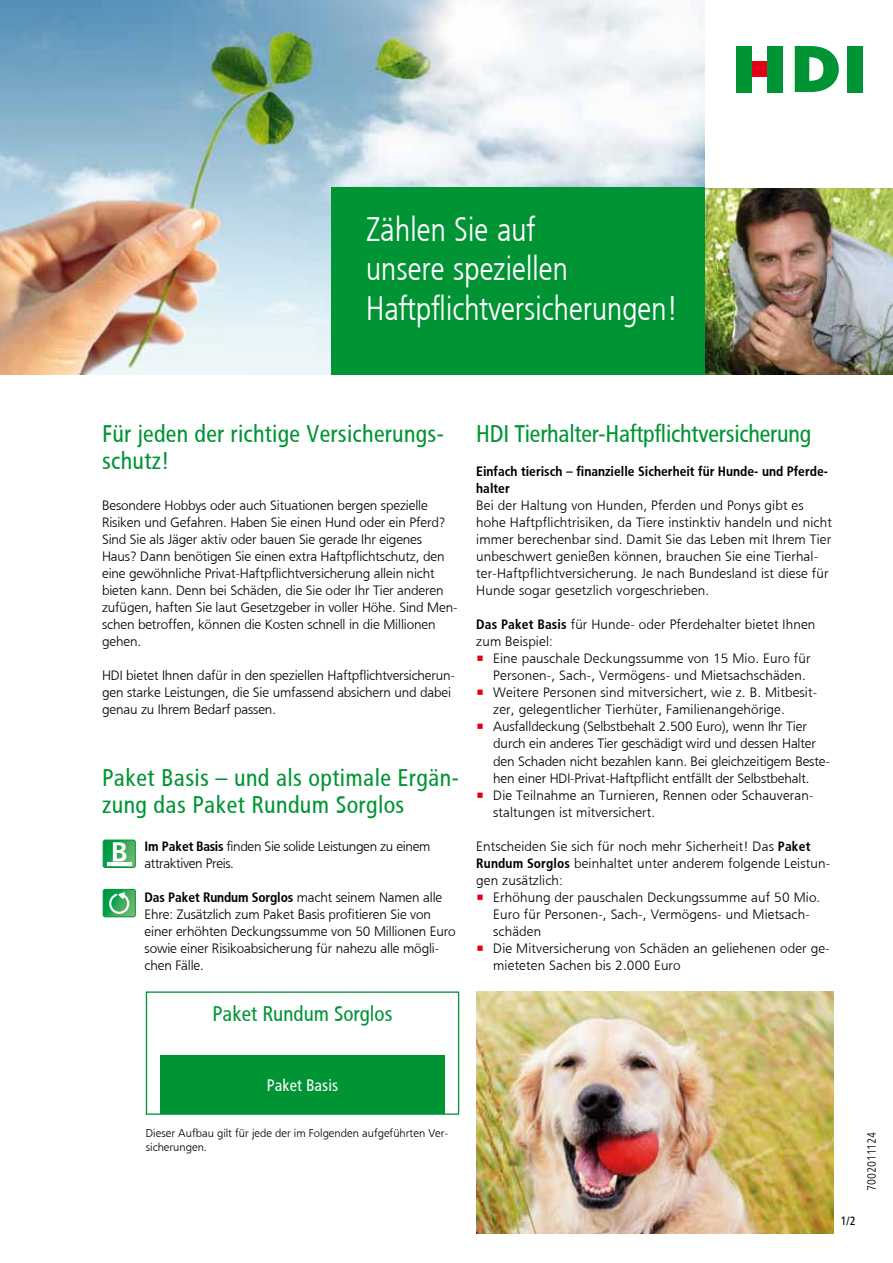
<style>
.page{position:relative;width:893px;height:1263px;background:#fff}
.page>*{position:absolute;margin:0;border:0;box-sizing:border-box;transform-origin:0 0}
.t1{font:33.9px/39.6px "HDI Gerling Sans Cond Light";letter-spacing:-.015em;color:#fff}
.t2{font:24px/27px "HDI Gerling Sans Cond Regular";letter-spacing:.01em;color:#009435}
.t3{font:24px "HDI Gerling Sans Cond Regular";letter-spacing:-.01em;color:#009435}
.t4{font:21px "HDI Gerling Sans Cond Regular";color:#009435}
.t5{font:16.5px "HDI Gerling Sans Cond Regular";color:#fff}
.t6{font:13.5px/17px "HDI Gerling Sans Light";letter-spacing:-.01em;color:#000}
.t7{font:13.5px/17px "HDI Gerling Sans Light";letter-spacing:.01em;color:#000}
.t8{font:13.5px/17px "HDI Gerling Sans Cond Bold";color:#000}
.t9{font:12px "HDI Gerling Sans Cond Light";color:#000}
.t10{font:12px "HDI Gerling Sans Cond Regular";color:#000}
.t11{font:11.25px/13.5px "HDI Gerling Sans Light";color:#000}
.s1{font-family:"HDI Gerling Sans Cond Bold"}
.s2{font-family:"HDI Gerling Sans Light"}
.s3{color:#e2001a}
</style>
<div class="page">
<img style="left:0;top:0;width:705px;height:374px">
<div style="left:332px;top:187px;width:374px;height:187px;background:#009435"></div>
<img style="left:706px;top:188px;width:187px;height:186px">
<div style="left:160px;top:1055px;width:285px;height:59px;background:#009435"></div>
<div style="left:146px;top:991px;width:313px;height:124px;border:1px solid #009435"></div>
<div style="left:103px;top:889px;width:33px;height:28px;border:1px solid #009435;border-radius:2px"></div>
<svg style="left:103px;top:889px;width:32px;height:28px"></svg>
<div style="left:103px;top:840px;width:33px;height:28px;border:1px solid #009435;border-radius:2px"></div>
<svg style="left:103px;top:840px;width:32px;height:27px"></svg>
<hr style="left:107px;top:862px;width:24px;height:4px;background:#fff">
<div style="left:752px;top:61px;width:15px;height:16px;background:#e2001a"></div>
<svg style="left:795px;top:46px;width:44px;height:46px"></svg>
<div style="left:847px;top:46px;width:15px;height:46px;background:#009435"></div>
<div style="left:767px;top:46px;width:16px;height:46px;background:#009435"></div>
<div style="left:736px;top:46px;width:16px;height:46px;background:#009435"></div>
<img style="left:476px;top:991px;width:357px;height:242px">
<h1 class="t1" style="left:366px;top:210px;width:314px">Zählen Sie auf<br>unsere speziellen<br>Haftpflichtversicherungen!</h1>
<h2 class="t2" style="left:102px;top:421px;width:343px">Für jeden der richtige Versicherungs&shy;schutz!</h2>
<p class="t6" style="left:102px;top:497px;width:357px">Besondere Hobbys oder auch Situationen bergen spezielle Risiken und Gefahren. Haben Sie einen Hund oder ein Pferd?<br>Sind Sie als Jäger aktiv oder bauen Sie gerade Ihr eigenes Haus? Dann benötigen Sie einen extra Haftpflichtschutz, den eine gewöhnliche Privat-Haftpflichtversicherung allein nicht bieten kann. Denn bei Schäden, die Sie oder Ihr Tier anderen zufügen, haften Sie laut Gesetzgeber in voller Höhe. Sind Men&shy;schen betroffen, können die Kosten schnell in die Millionen gehen.</p>
<p class="t6" style="left:102px;top:667px;width:355px">HDI bietet Ihnen dafür in den speziellen Haftpflichtversicherun&shy;gen starke Leistungen, die Sie umfassend absichern und dabei genau zu Ihrem Bedarf passen.</p>
<h2 class="t2" style="left:102px;top:764px;width:358px">Paket Basis – und als optimale Ergän&shy;zung das Paket Rundum Sorglos</h2>
<p class="t6" style="left:145px;top:837px;width:287px"><span class="s1">Im Paket Basis</span> finden Sie solide Leistungen zu einem attraktiven Preis.</p>
<p class="t8" style="left:145px;top:889px;width:299px">Das Paket Rundum Sorglos <span class="s2">macht seinem Namen alle</span></p>
<p class="t6" style="left:145px;top:905px;width:312px">Ehre: Zusätzlich zum Paket Basis profitieren Sie von einer erhöhten Deckungssumme von 50 Millionen Euro sowie einer Risikoabsicherung für nahezu alle mögli&shy;chen Fälle.</p>
<h3 class="t4" style="left:212px;top:1002px;width:182px">Paket Rundum Sorglos</h3>
<h2 class="t3" style="left:476px;top:420px;width:337px">HDI Tierhalter-Haftpflichtversicherung</h2>
<p class="t8" style="left:476px;top:463px;width:353px">Einfach tierisch – finanzielle Sicherheit für Hunde- und Pferde&shy;halter</p>
<p class="t7" style="left:476px;top:497px;width:357px">Bei der Haltung von Hunden, Pferden und Ponys gibt es hohe Haftpflichtrisiken, da Tiere instinktiv handeln und nicht immer berechenbar sind. Damit Sie das Leben mit Ihrem Tier unbeschwert genießen können, brauchen Sie eine Tierhal&shy;ter-Haftpflichtversicherung. Je nach Bundesland ist diese für Hunde sogar gesetzlich vorgeschrieben.</p>
<p class="t7" style="left:476px;top:616px;width:341px"><span class="s1">Das Paket Basis</span> für Hunde- oder Pferdehalter bietet Ihnen zum Beispiel:</p>
<p class="t7" style="left:493px;top:650px;width:319px;text-indent:-17px"><span class="s3">•</span> Eine pauschale Deckungssumme von 15 Mio. Euro für<br>Personen-, Sach-, Vermögens- und Mietsachschäden.</p>
<p class="t7" style="left:493px;top:684px;width:325px;text-indent:-17px"><span class="s3">•</span> Weitere Personen sind mitversichert, wie z. B. Mitbesit&shy;zer, gelegentlicher Tierhüter, Familienangehörige.</p>
<p class="t6" style="left:493px;top:718px;width:338px;text-indent:-17px"><span class="s3">•</span> Ausfalldeckung (Selbstbehalt 2.500 Euro), wenn Ihr Tier durch ein anderes Tier geschädigt wird und dessen Halter den Schaden nicht bezahlen kann. Bei gleichzeitigem Beste&shy;hen einer HDI-Privat-Haftpflicht entfällt der Selbstbehalt.</p>
<p class="t7" style="left:493px;top:786px;width:322px;text-indent:-17px"><span class="s3">•</span> Die Teilnahme an Turnieren, Rennen oder Schauveran&shy;staltungen ist mitversichert.</p>
<p class="t7" style="left:476px;top:837px;width:355px">Entscheiden Sie sich für noch mehr Sicherheit! Das <span class="s1">Paket<br>Rundum Sorglos</span> beinhaltet unter anderem folgende Leistun&shy;gen zusätzlich:</p>
<p class="t7" style="left:493px;top:888px;width:329px;text-indent:-17px"><span class="s3">•</span> Erhöhung der pauschalen Deckungssumme auf 50 Mio.<br>Euro für Personen-, Sach-, Vermögens- und Mietsach&shy;schäden</p>
<p class="t7" style="left:493px;top:939px;width:338px;text-indent:-17px"><span class="s3">•</span> Die Mitversicherung von Schäden an geliehenen oder ge&shy;mieteten Sachen bis 2.000 Euro</p>
<p class="t5" style="left:267px;top:1076px;width:73px">Paket Basis</p>
<p class="t11" style="left:146px;top:1126px;width:304px">Dieser Aufbau gilt für jede der im Folgenden aufgeführten Ver&shy;sicherungen.</p>
<p class="t9" style="left:865px;top:1191px;width:60px;rotate:-90deg">7002011124</p>
<p class="t10" style="left:841px;top:1214px;width:16px">1/2</p>
</div>
